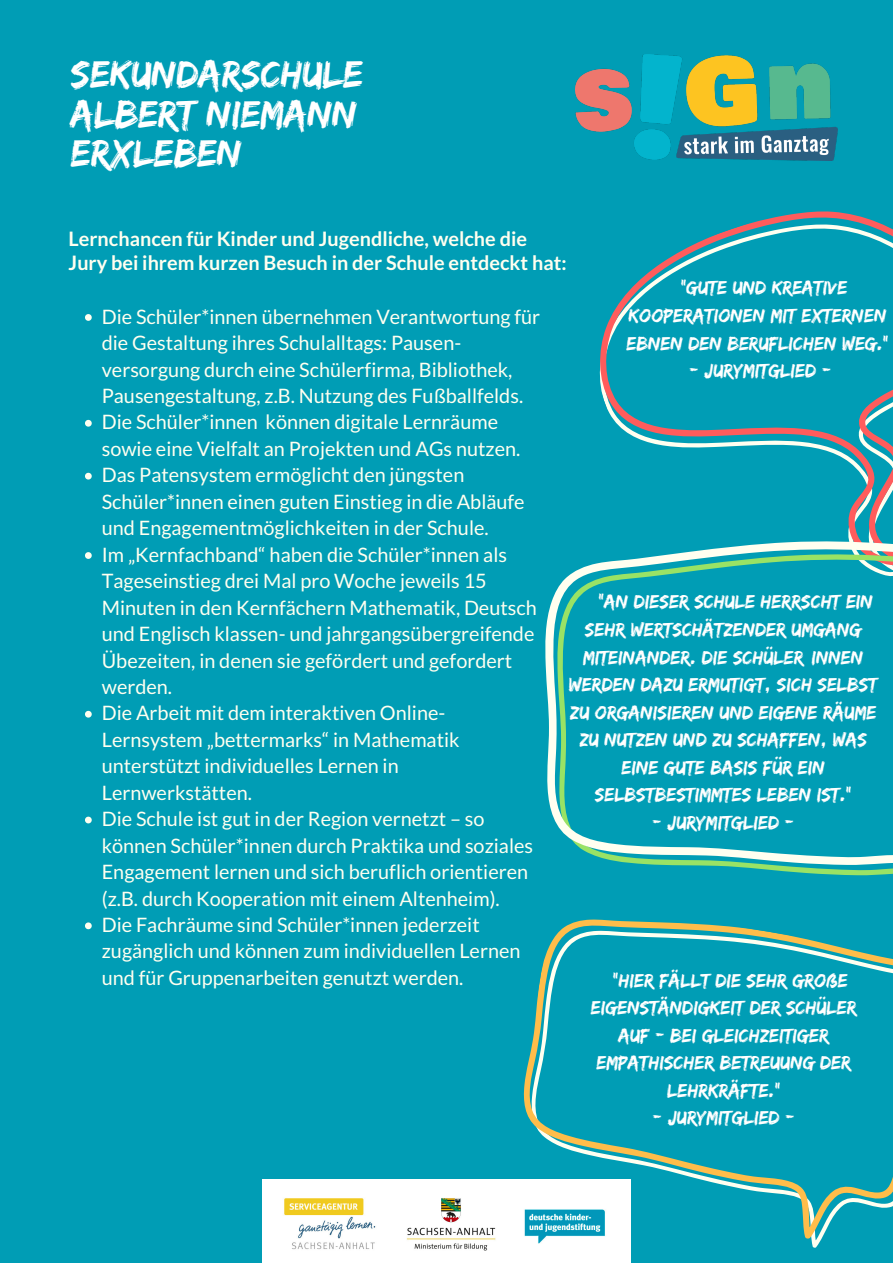
<style>
.page{position:relative;width:893px;height:1263px;background:#009db5}
.page>*{position:absolute;margin:0;border:0;box-sizing:border-box;transform-origin:0 0}
.t1{font:39.75px/39.4px "Edo";color:#fff}
.t2{font:19.88px/26.5px "Lato";color:#fffff0}
.t3{font:19.88px/27.6px "Edo";color:#fff}
.t4{font:700 19.88px/23.6px "Lato";color:#fffff0}
</style>
<div class="page">
<img style="left:262px;top:1179px;width:369px;height:84px">
<img style="left:576px;top:54px;width:261px;height:107px">
<svg style="left:599px;top:211px;width:294px;height:330px"></svg>
<svg style="left:85px;top:314px;width:7px;height:7px"></svg>
<svg style="left:85px;top:420px;width:7px;height:7px"></svg>
<svg style="left:85px;top:473px;width:7px;height:6px"></svg>
<svg style="left:85px;top:552px;width:7px;height:7px"></svg>
<svg style="left:85px;top:711px;width:7px;height:7px"></svg>
<svg style="left:85px;top:817px;width:7px;height:6px"></svg>
<svg style="left:85px;top:922px;width:7px;height:7px"></svg>
<svg style="left:513px;top:1252px;width:118px;height:9px"></svg>
<svg style="left:505px;top:934px;width:388px;height:318px"></svg>
<svg style="left:557px;top:926px;width:336px;height:9px"></svg>
<svg style="left:545px;top:541px;width:348px;height:385px"></svg>
<h1 class="t1" style="left:71px;top:54px;width:294px">SEKUNDARSCHULE<br>ALBERT NIEMANN<br>ERXLEBEN</h1>
<p class="t4" style="left:69px;top:227px;width:500px">Lernchancen für Kinder und Jugendliche, welche die<br>Jury bei ihrem kurzen Besuch in der Schule entdeckt hat:</p>
<p class="t2" style="left:102px;top:303px;width:440px">Die Schüler*innen übernehmen Verantwortung für die Gestaltung ihres Schulalltags: Pausen&shy;versorgung durch eine Schülerfirma, Bibliothek, Pausengestaltung, z.B. Nutzung des Fußballfelds.<br>Die Schüler*innen können digitale Lernräume sowie eine Vielfalt an Projekten und AGs nutzen.<br>Das Patensystem ermöglicht den jüngsten Schüler*innen einen guten Einstieg in die Abläufe und Engagementmöglichkeiten in der Schule.<br>Im „Kernfachband“ haben die Schüler*innen als Tageseinstieg drei Mal pro Woche jeweils 15<br>Minuten in den Kernfächern Mathematik, Deutsch und Englisch klassen- und jahrgangsübergreifende Übezeiten, in denen sie gefördert und gefordert werden.<br>Die Arbeit mit dem interaktiven Online-Lernsystem „bettermarks“ in Mathematik unterstützt individuelles Lernen in Lernwerkstätten.<br>Die Schule ist gut in der Region vernetzt – so können Schüler*innen durch Praktika und soziales Engagement lernen und sich beruflich orientieren (z.B. durch Kooperation mit einem Altenheim).<br>Die Fachräume sind Schüler*innen jederzeit zugänglich und können zum individuellen Lernen und für Gruppenarbeiten genutzt werden.</p>
<p class="t3" style="left:626px;top:274px;width:264px;text-indent:54px">"GUTE UND KREATIVE<br>KOOPERATIONEN MIT EXTERNEN<br>EBNEN DEN BERUFLICHEN WEG.“</p>
<p class="t3" style="left:689px;top:356px;width:144px">- JURYMITGLIED -</p>
<p class="t3" style="left:599px;top:588px;width:276px">"AN DIESER SCHULE HERRSCHT EIN</p>
<p class="t3" style="left:585px;top:615px;width:278px">SEHR WERTSCHÄTZENDER UMGANG</p>
<p class="t3" style="left:583px;top:643px;width:282px">MITEINANDER. DIE SCHÜLER INNEN</p>
<p class="t3" style="left:569px;top:670px;width:310px">WERDEN DAZU ERMUTIGT, SICH SELBST</p>
<p class="t3" style="left:570px;top:698px;width:308px">ZU ORGANISIEREN UND EIGENE RÄUME</p>
<p class="t3" style="left:579px;top:725px;width:289px">ZU NUTZEN UND ZU SCHAFFEN, WAS</p>
<p class="t3" style="left:621px;top:753px;width:205px">EINE GUTE BASIS FÜR EIN</p>
<p class="t3" style="left:595px;top:781px;width:258px">SELBSTBESTIMMTES LEBEN IST.“</p>
<p class="t3" style="left:652px;top:808px;width:144px">- JURYMITGLIED -</p>
<p class="t3" style="left:613px;top:966px;width:236px">"HIER FÄLLT DIE SEHR GROßE</p>
<p class="t3" style="left:591px;top:993px;width:267px">EIGENSTÄNDIGKEIT DER SCHÜLER</p>
<p class="t3" style="left:618px;top:1021px;width:212px">AUF - BEI GLEICHZEITIGER</p>
<p class="t3" style="left:596px;top:1049px;width:256px">EMPATHISCHER BETREUUNG DER</p>
<p class="t3" style="left:667px;top:1076px;width:115px">LEHRKRÄFTE.“</p>
<p class="t3" style="left:653px;top:1104px;width:144px">- JURYMITGLIED -</p>
</div>
